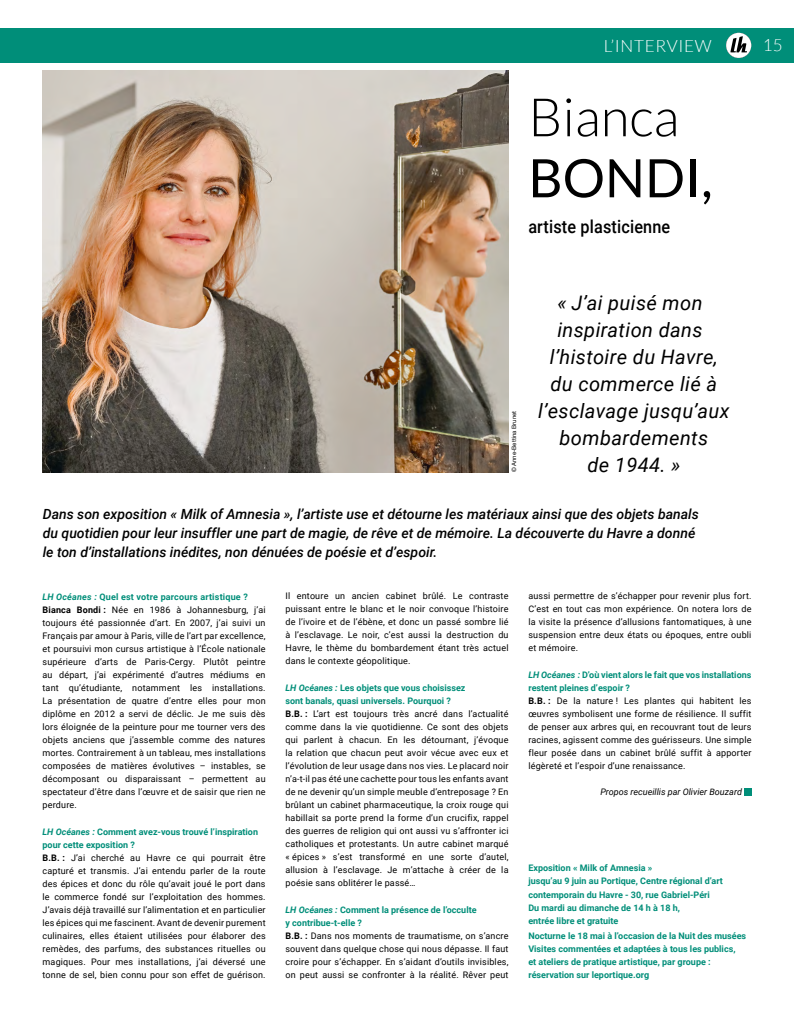
<style>
.page{position:relative;width:794px;height:1021px;background:#fff}
.page>*{position:absolute;margin:0;border:0;box-sizing:border-box;transform-origin:0 0}
.t1{font:300 53px "Lato";color:#000}
.t2{font:53px "Lato";color:#000}
.t3{font:italic 20px/27px "Roboto";letter-spacing:.02em;color:#000;text-align:center}
.t4{font:500 18px "Roboto";letter-spacing:.01em;color:#000;scale:.9 1}
.t5{font:300 17px "Lato";letter-spacing:.04em;color:#fff}
.t6{font:italic 500 14px/19px "Roboto";color:#000}
.t7{font:9px/13px "Roboto";letter-spacing:.02em;color:#000}
.t8{font:700 9px/13px "Roboto";color:#008e79}
.t9{font:italic 9px "Roboto";color:#000}
.t10{font:6px "Helvetica Neue LT Std";color:#000}
.s1{font-weight:700;font-style:italic;color:#008e79}
.s2{font-weight:700;color:#008e79}
.s3{font-weight:700}
</style>
<div class="page">
<div style="left:0;top:28px;width:794px;height:34px;background:#008e79"></div>
<svg style="left:726px;top:33px;width:25px;height:25px"></svg>
<img style="left:43px;top:71px;width:465px;height:401px">
<div style="left:744px;top:787px;width:7px;height:8px;background:#008e79"></div>
<h3 class="t5" style="left:604px;top:37px;width:109px">L’INTERVIEW</h3>
<h3 class="t5" style="left:763px;top:36px;width:21px">15</h3>
<h1 class="t1" style="left:528px;top:89px;width:152px">Bianca</h1>
<h1 class="t2" style="left:528px;top:149px;width:186px">BONDI,</h1>
<h3 class="t4" style="left:528px;top:214px;width:159px">artiste plasticienne</h3>
<p class="t10" style="left:510px;top:472px;width:63px;rotate:-90deg">© Anne-Bettina Brunet</p>
<h2 class="t3" style="left:538px;top:289px;width:193px">« J’ai puisé mon inspiration dans l’histoire du Havre, du commerce lié à l’esclavage jusqu’aux bombardements<br>de 1944. »</h2>
<p class="t6" style="left:43px;top:504px;width:657px">Dans son exposition « Milk of Amnesia », l’artiste use et détourne les matériaux ainsi que des objets banals du quotidien pour leur insuffler une part de magie, de rêve et de mémoire. La découverte du Havre a donné le ton d’installations inédites, non dénuées de poésie et d’espoir.</p>
<p class="t7" style="left:43px;top:589px;width:225px"><span class="s1">LH Océanes :</span> <span class="s2">Quel est votre parcours artistique ?<br></span><span class="s3">Bianca Bondi :</span> Née en 1986 à Johannesburg, j’ai toujours été passionnée d’art. En 2007, j’ai suivi un Français par amour à Paris, ville de l’art par excellence, et poursuivi mon cursus artistique à l’École nationale supérieure d’arts de Paris-Cergy. Plutôt peintre au départ, j’ai expérimenté d’autres médiums en tant qu’étudiante, notamment les installations.<br>La présentation de quatre d’entre elles pour mon diplôme en 2012 a servi de déclic. Je me suis dès lors éloignée de la peinture pour me tourner vers des objets anciens que j’assemble comme des natures mortes. Contrairement à un tableau, mes installations composées de matières évolutives – instables, se décomposant ou disparaissant – permettent au spectateur d’être dans l’œuvre et de saisir que rien ne perdure.</p>
<p class="t7" style="left:43px;top:824px;width:225px"><span class="s1">LH Océanes :</span> <span class="s2">Comment avez-vous trouvé l’inspiration pour cette exposition ?<br></span><span class="s3">B.B. :</span> J’ai cherché au Havre ce qui pourrait être capturé et transmis. J’ai entendu parler de la route des épices et donc du rôle qu’avait joué le port dans le commerce fondé sur l’exploitation des hommes.<br>J’avais déjà travaillé sur l’alimentation et en particulier les épices qui me fascinent. Avant de devenir purement culinaires, elles étaient utilisées pour élaborer des remèdes, des parfums, des substances rituelles ou magiques. Pour mes installations, j’ai déversé une tonne de sel, bien connu pour son effet de guérison.</p>
<p class="t7" style="left:285px;top:588px;width:225px;text-align:justify">Il entoure un ancien cabinet brûlé. Le contraste puissant entre le blanc et le noir convoque l’histoire de l’ivoire et de l’ébène, et donc un passé sombre lié à l’esclavage. Le noir, c’est aussi la destruction du Havre, le thème du bombardement étant très actuel dans le contexte géopolitique.</p>
<p class="t7" style="left:285px;top:681px;width:225px"><span class="s1">LH Océanes :</span> <span class="s2">Les objets que vous choisissez<br>sont banals, quasi universels. Pourquoi ?<br></span><span class="s3">B.B. :</span> L’art est toujours très ancré dans l’actualité comme dans la vie quotidienne. Ce sont des objets qui parlent à chacun. En les détournant, j’évoque la relation que chacun peut avoir vécue avec eux et l’évolution de leur usage dans nos vies. Le placard noir n’a-t-il pas été une cachette pour tous les enfants avant de ne devenir qu’un simple meuble d’entreposage ? En brûlant un cabinet pharmaceutique, la croix rouge qui habillait sa porte prend la forme d’un crucifix, rappel des guerres de religion qui ont aussi vu s’affronter ici catholiques et protestants. Un autre cabinet marqué « épices » s’est transformé en une sorte d’autel, allusion à l’esclavage. Je m’attache à créer de la poésie sans oblitérer le passé…</p>
<p class="t7" style="left:285px;top:903px;width:225px"><span class="s1">LH Océanes :</span> <span class="s2">Comment la présence de l’occulte<br>y contribue-t-elle ?<br></span><span class="s3">B.B. :</span> Dans nos moments de traumatisme, on s’ancre souvent dans quelque chose qui nous dépasse. Il faut croire pour s’échapper. En s’aidant d’outils invisibles, on peut aussi se confronter à la réalité. Rêver peut</p>
<p class="t7" style="left:528px;top:588px;width:225px;text-align:justify">aussi permettre de s’échapper pour revenir plus fort.<br>C’est en tout cas mon expérience. On notera lors de la visite la présence d’allusions fantomatiques, à une suspension entre deux états ou époques, entre oubli et mémoire.</p>
<p class="t7" style="left:528px;top:668px;width:225px"><span class="s1">LH Océanes :</span> <span class="s2">D’où vient alors le fait que vos installations restent pleines d’espoir ?<br></span><span class="s3">B.B. :</span> De la nature ! Les plantes qui habitent les œuvres symbolisent une forme de résilience. Il suffit de penser aux arbres qui, en recouvrant tout de leurs racines, agissent comme des guérisseurs. Une simple fleur posée dans un cabinet brûlé suffit à apporter légèreté et l’espoir d’une renaissance.</p>
<p class="t9" style="left:600px;top:785px;width:143px">Propos recueillis par Olivier Bouzard</p>
<p class="t8" style="left:528px;top:861px;width:196px">Exposition « Milk of Amnesia »<br>jusqu’au 9 juin au Portique, Centre régional d’art contemporain du Havre - 30, rue Gabriel-Péri Du mardi au dimanche de 14 h à 18 h,<br>entrée libre et gratuite</p>
<p class="t8" style="left:528px;top:929px;width:219px">Nocturne le 18 mai à l’occasion de la Nuit des musées Visites commentées et adaptées à tous les publics,<br>et ateliers de pratique artistique, par groupe : réservation sur leportique.org</p>
</div>
